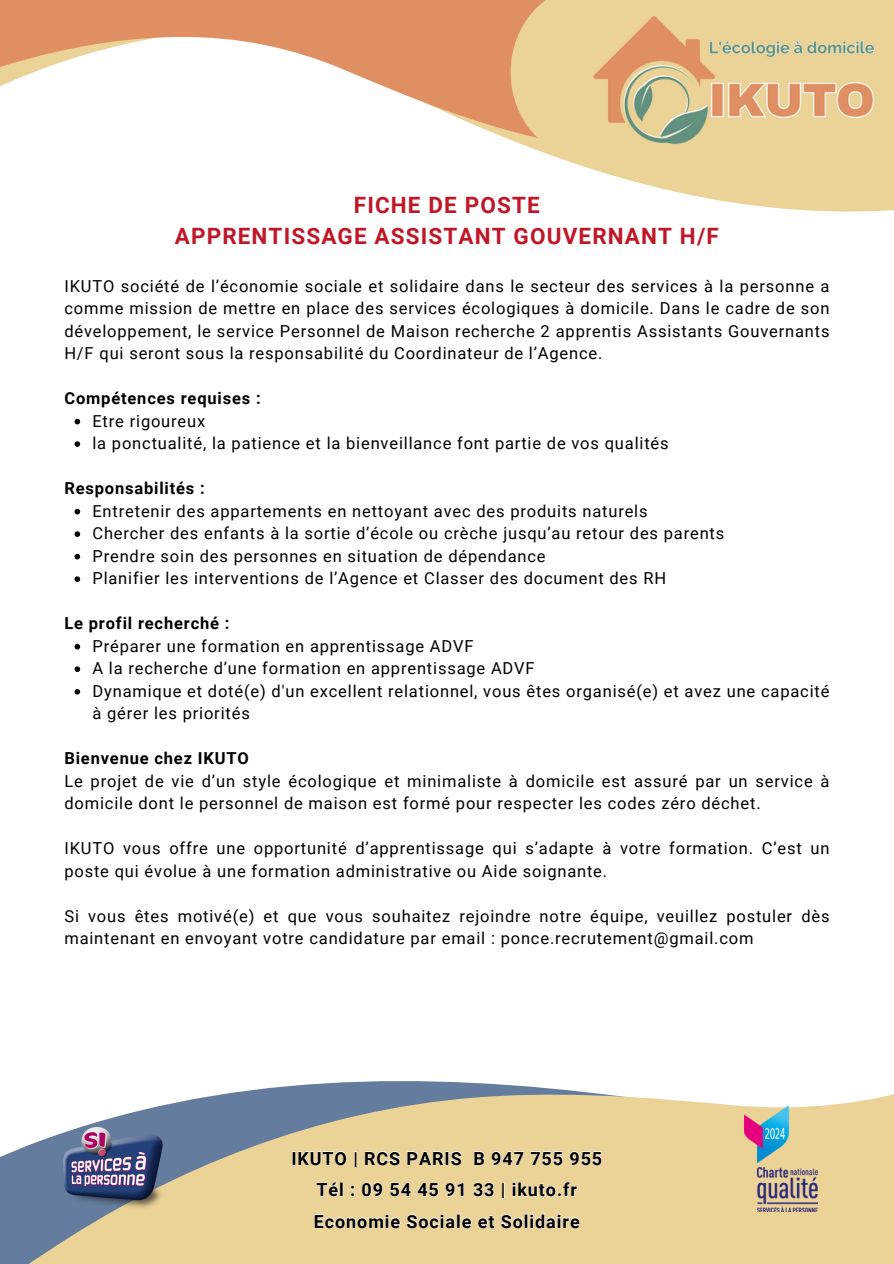
<style>
.page{position:relative;width:894px;height:1264px;background:#fff}
.page>*{position:absolute;margin:0;border:0;box-sizing:border-box;transform-origin:0 0}
.t1{font:700 22.5px/31.5px "Roboto";letter-spacing:.05em;color:#c01727;text-align:center}
.t2{font:700 18px/31.5px "Roboto";letter-spacing:.05em;color:#000;text-align:center}
.t3{font:16.5px/22.5px "Roboto";letter-spacing:.05em;color:#000}
.t4{font:700 16.5px "Roboto";letter-spacing:.05em;color:#000}
</style>
<div class="page">
<svg style="left:718px;top:200px;width:175px;height:12px;fill:#ebd297"></svg>
<svg style="left:0;top:0;width:893px;height:200px"></svg>
<svg style="left:510px;top:0;width:383px;height:157px;fill:#ebd297"></svg>
<img style="left:574px;top:0;width:318px;height:158px">
<svg style="left:0;top:1081px;width:893px;height:182px;fill:#ebd297"></svg>
<img style="left:744px;top:1106px;width:73px;height:105px">
<img style="left:64px;top:1127px;width:102px;height:85px">
<svg style="left:292px;top:1150px;width:170px;height:17px"></svg>
<svg style="left:474px;top:1150px;width:128px;height:15px"></svg>
<svg style="left:316px;top:1181px;width:261px;height:18px"></svg>
<svg style="left:314px;top:1213px;width:266px;height:15px"></svg>
<svg style="left:74px;top:419px;width:6px;height:5px"></svg>
<svg style="left:74px;top:441px;width:6px;height:6px"></svg>
<svg style="left:74px;top:509px;width:6px;height:5px"></svg>
<svg style="left:74px;top:531px;width:6px;height:6px"></svg>
<svg style="left:74px;top:554px;width:6px;height:5px"></svg>
<svg style="left:74px;top:576px;width:6px;height:6px"></svg>
<svg style="left:74px;top:644px;width:6px;height:5px"></svg>
<svg style="left:74px;top:666px;width:6px;height:6px"></svg>
<svg style="left:74px;top:689px;width:6px;height:5px"></svg>
<p class="t1" style="left:175px;top:189px;width:545px">FICHE DE POSTE<br>APPRENTISSAGE ASSISTANT GOUVERNANT H/F</p>
<h2 class="t3" style="left:64px;top:275px;width:766px;text-align:justify">IKUTO société de l’économie sociale et solidaire dans le secteur des services à la personne a comme mission de mettre en place des services écologiques à domicile. Dans le cadre de son développement, le service Personnel de Maison recherche 2 apprentis Assistants Gouvernants H/F qui seront sous la responsabilité du Coordinateur de l’Agence.</h2>
<p class="t4" style="left:64px;top:389px;width:198px">Compétences requises :</p>
<p class="t3" style="left:92px;top:410px;width:114px">Etre rigoureux</p>
<h2 class="t3" style="left:92px;top:432px;width:577px">la ponctualité, la patience et la bienveillance font partie de vos qualités</h2>
<p class="t4" style="left:64px;top:479px;width:142px">Responsabilités :</p>
<p class="t3" style="left:92px;top:500px;width:556px">Entretenir des appartements en nettoyant avec des produits naturels</p>
<p class="t3" style="left:92px;top:522px;width:633px">Chercher des enfants à la sortie d’école ou crèche jusqu’au retour des parents</p>
<p class="t3" style="left:92px;top:545px;width:454px">Prendre soin des personnes en situation de dépendance</p>
<h2 class="t3" style="left:92px;top:567px;width:575px">Planifier les interventions de l’Agence et Classer des document des RH</h2>
<p class="t4" style="left:64px;top:614px;width:166px">Le profil recherché :</p>
<p class="t3" style="left:92px;top:635px;width:382px">Préparer une formation en apprentissage ADVF</p>
<p class="t3" style="left:92px;top:657px;width:443px">A la recherche d’une formation en apprentissage ADVF</p>
<p class="t3" style="left:92px;top:680px;width:738px">Dynamique et doté(e) d'un excellent relationnel, vous êtes organisé(e) et avez une capacité à gérer les priorités</p>
<p class="t4" style="left:64px;top:749px;width:186px">Bienvenue chez IKUTO</p>
<p class="t3" style="left:64px;top:770px;width:766px">Le projet de vie d’un style écologique et minimaliste à domicile est assuré par un service à domicile dont le personnel de maison est formé pour respecter les codes zéro déchet.</p>
<p class="t3" style="left:64px;top:837px;width:766px">IKUTO vous offre une opportunité d’apprentissage qui s’adapte à votre formation. C’est un poste qui évolue à une formation administrative ou Aide soignante.</p>
<p class="t3" style="left:64px;top:905px;width:766px">Si vous êtes motivé(e) et que vous souhaitez rejoindre notre équipe, veuillez postuler dès maintenant en envoyant votre candidature par email : ponce.recrutement@gmail.com</p>
<h1 class="t2" style="left:291px;top:1142px;width:312px">IKUTO | RCS PARIS B 947 755 955<br>Tél : 09 54 45 91 33 | ikuto.fr<br>Economie Sociale et Solidaire</h1>
</div>
